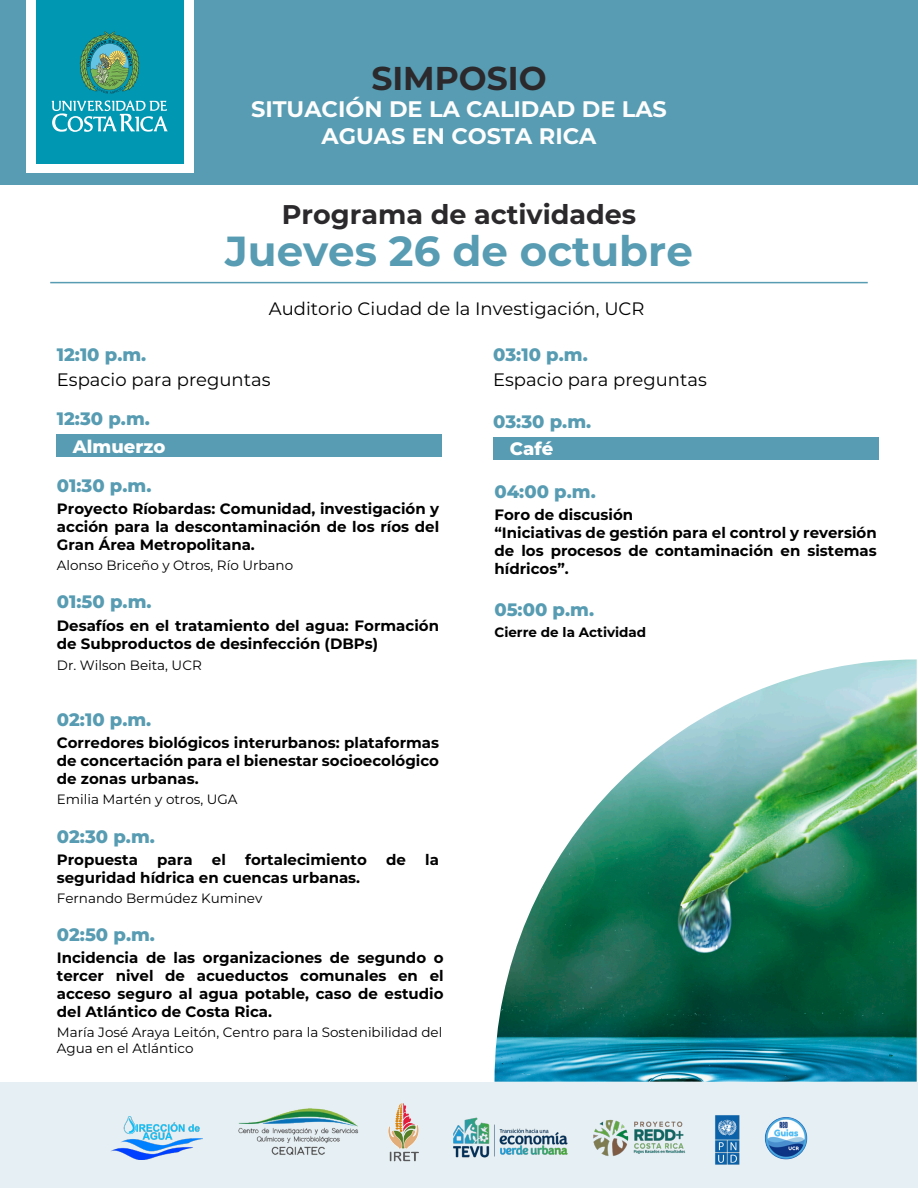
<style>
.page{position:relative;width:918px;height:1188px;background:#fff}
.page>*{position:absolute;margin:0;border:0;box-sizing:border-box;transform-origin:0 0}
.t1{font:700 42px "Montserrat";color:#579cb2}
.t2{font:700 33px "Montserrat";color:#2b292b}
.t3{font:700 27px "Montserrat";color:#2b292b}
.t4{font:700 22.5px/27px "Montserrat";color:#fdfdfd;text-align:center}
.t5{font:800 18px "Montserrat";color:#579cb2}
.t6{font:18px "Montserrat";color:#000}
.t7{font:800 18px "Montserrat";color:#fff}
.t8{font:700 15px/18px "Montserrat";color:#000;text-align:justify}
.t9{font:100 13.5px/16.2px "Montserrat";color:#000}
.t10{font:700 13.5px "Montserrat";color:#000}
</style>
<div class="page">
<div style="left:0;top:0;width:918px;height:185px;background:#579cb2"></div>
<img style="left:495px;top:659px;width:422px;height:423px">
<div style="left:57px;top:434px;width:385px;height:23px;background:#579cb2"></div>
<div style="left:493px;top:437px;width:385px;height:23px;background:#579cb2"></div>
<div style="left:0;top:1083px;width:918px;height:105px;background:#e6f0f4"></div>
<hr style="left:50px;top:282px;width:818px;height:1px;background:#579cb2">
<img style="left:111px;top:1117px;width:92px;height:43px">
<img style="left:389px;top:1104px;width:30px;height:58px">
<img style="left:238px;top:1108px;width:121px;height:47px">
<img style="left:453px;top:1117px;width:115px;height:41px">
<img style="left:715px;top:1115px;width:25px;height:50px">
<img style="left:593px;top:1119px;width:93px;height:37px">
<img style="left:765px;top:1117px;width:42px;height:42px;border-radius:21px">
<div style="left:26px;top:0;width:167px;height:173px;background:#fff"></div>
<div style="left:36px;top:0;width:148px;height:163px;background:#0097b2"></div>
<svg style="left:52px;top:100px;width:116px;height:32px"></svg>
<svg style="left:80px;top:32px;width:59px;height:62px"></svg>
<h2 class="t2" style="left:371px;top:55px;width:177px">SIMPOSIO</h2>
<h3 class="t4" style="left:251px;top:94px;width:417px">SITUACIÓN DE LA CALIDAD DE LAS<br>AGUAS EN COSTA RICA</h3>
<h3 class="t3" style="left:282px;top:195px;width:356px">Programa de actividades</h3>
<h1 class="t1" style="left:225px;top:221px;width:469px">Jueves 26 de octubre</h1>
<p class="t5" style="left:57px;top:341px;width:91px">12:10 p.m.</p>
<p class="t6" style="left:269px;top:296px;width:377px">Auditorio Ciudad de la Investigación, UCR</p>
<p class="t5" style="left:493px;top:341px;width:96px">03:10 p.m.</p>
<p class="t6" style="left:57px;top:367px;width:215px">Espacio para preguntas</p>
<p class="t5" style="left:57px;top:406px;width:95px">12:30 p.m.</p>
<p class="t7" style="left:73px;top:433px;width:94px">Almuerzo</p>
<p class="t5" style="left:57px;top:473px;width:96px">01:30 p.m.</p>
<p class="t8" style="left:57px;top:499px;width:384px">Proyecto Ríobardas: Comunidad, investigación y acción para la descontaminación de los ríos del Gran Área Metropolitana.</p>
<p class="t9" style="left:57px;top:557px;width:238px">Alonso Briceño y Otros, Río Urbano</p>
<p class="t5" style="left:57px;top:589px;width:96px">01:50 p.m.</p>
<p class="t8" style="left:57px;top:615px;width:384px">Desafíos en el tratamiento del agua: Formación de Subproductos de desinfección (DBPs)</p>
<p class="t9" style="left:57px;top:657px;width:146px">Dr. Wilson Beita, UCR</p>
<p class="t5" style="left:57px;top:707px;width:96px">02:10 p.m.</p>
<p class="t8" style="left:57px;top:733px;width:384px">Corredores biológicos interurbanos: plataformas de concertación para el bienestar socioecológico de zonas urbanas.</p>
<p class="t9" style="left:57px;top:791px;width:182px">Emilia Martén y otros, UGA</p>
<p class="t5" style="left:57px;top:823px;width:100px">02:30 p.m.</p>
<p class="t8" style="left:57px;top:850px;width:83px">Propuesta</p>
<p class="t8" style="left:157px;top:850px;width:37px">para</p>
<p class="t8" style="left:212px;top:850px;width:15px">el</p>
<p class="t8" style="left:245px;top:850px;width:123px">fortalecimiento</p>
<p class="t8" style="left:386px;top:850px;width:21px">de</p>
<p class="t8" style="left:425px;top:850px;width:15px">la</p>
<p class="t8" style="left:57px;top:868px;width:305px">seguridad hídrica en cuencas urbanas.</p>
<p class="t9" style="left:57px;top:889px;width:207px">Fernando Bermúdez Kuminev</p>
<p class="t5" style="left:57px;top:921px;width:100px">02:50 p.m.</p>
<p class="t8" style="left:57px;top:948px;width:388px">Incidencia de las organizaciones de segundo o tercer nivel de acueductos comunales en el acceso seguro al agua potable, caso de estudio del Atlántico de Costa Rica.</p>
<p class="t9" style="left:57px;top:1024px;width:387px">María José Araya Leitón, Centro para la Sostenibilidad del<br>Agua en el Atlántico</p>
<p class="t6" style="left:493px;top:367px;width:215px">Espacio para preguntas</p>
<p class="t5" style="left:493px;top:409px;width:100px">03:30 p.m.</p>
<p class="t7" style="left:510px;top:436px;width:45px">Café</p>
<p class="t5" style="left:494px;top:479px;width:103px">04:00 p.m.</p>
<p class="t8" style="left:495px;top:505px;width:384px;text-align:left">Foro de discusión<br>“Iniciativas de gestión para el control y reversión de los procesos de contaminación en sistemas hídricos”.</p>
<p class="t5" style="left:494px;top:596px;width:101px">05:00 p.m.</p>
<p class="t10" style="left:495px;top:622px;width:153px">Cierre de la Actividad</p>
</div>
